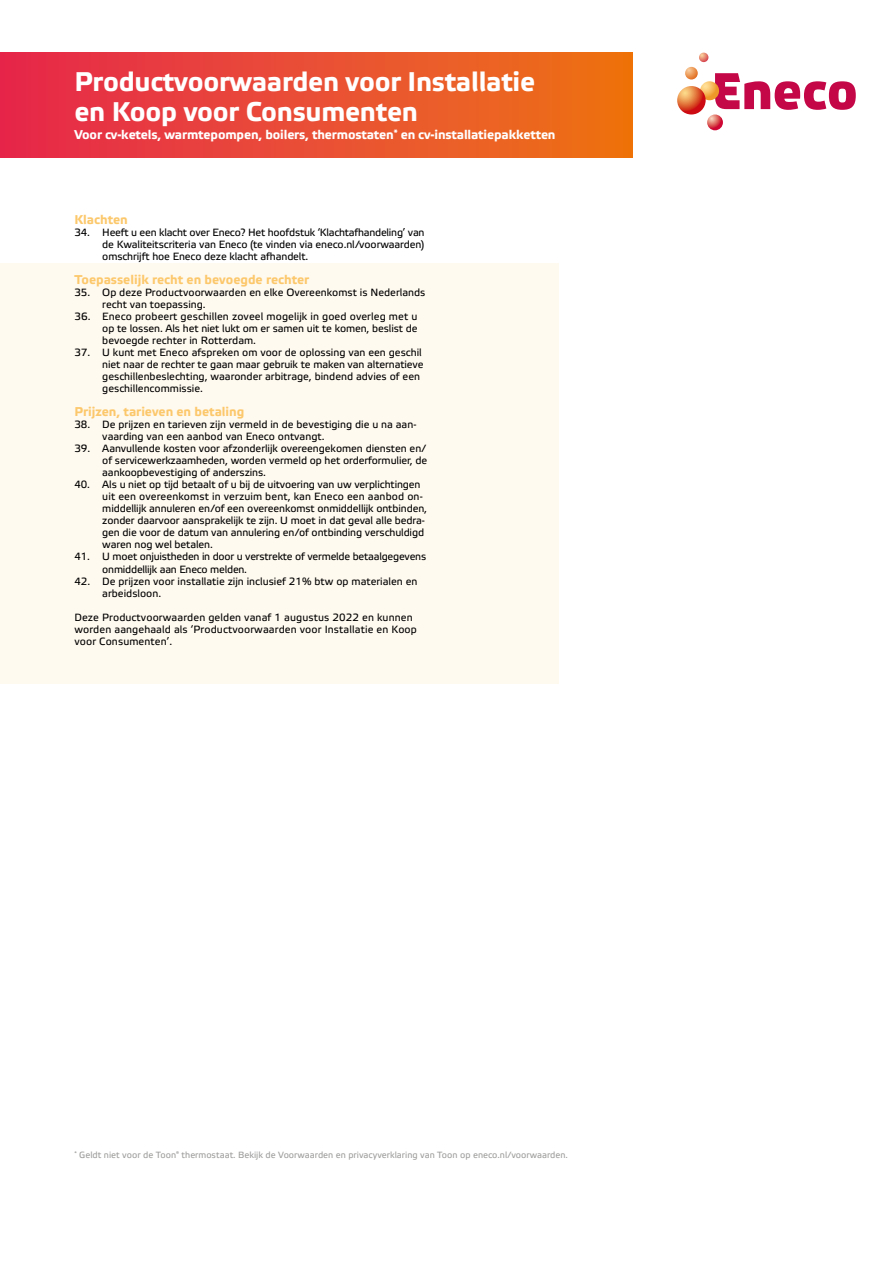
<style>
.page{position:relative;width:893px;height:1263px;background:#fff}
.page>*{position:absolute;margin:0;border:0;box-sizing:border-box;transform-origin:0 0}
.t1{font:700 27px/30px "Etelka Text Pro";letter-spacing:-.01em;color:#fff}
.t2{font:700 12.75px "Etelka Text Pro";letter-spacing:-.01em;color:#fff}
.t3{font:700 12.75px "Etelka Text Pro";color:#fcc86c}
.t4{font:10.5px/12px "Etelka Text Pro";letter-spacing:-.005em;color:#000}
.t5{font:9px "Etelka Text Pro";color:#9d9d9c}
</style>
<div class="page">
<div style="left:0;top:263px;width:558px;height:421px;background:#fffaf0"></div>
<div style="left:0;top:53px;width:632px;height:105px;background:linear-gradient(to right,#e6284f,#ed7414)"></div>
<svg style="left:715px;top:73px;width:141px;height:37px"></svg>
<svg style="left:700px;top:81px;width:19px;height:19px"></svg>
<svg style="left:677px;top:86px;width:29px;height:29px"></svg>
<svg style="left:707px;top:115px;width:16px;height:15px"></svg>
<svg style="left:685px;top:53px;width:23px;height:27px"></svg>
<h1 class="t1" style="left:74px;top:68px;width:462px">Productvoorwaarden voor Installatie en Koop voor Consumenten</h1>
<p class="t2" style="left:74px;top:128px;width:483px">Voor cv-ketels, warmtepompen, boilers, thermostaten<sup>*</sup> en cv-installatiepakketten</p>
<p class="t3" style="left:74px;top:213px;width:55px">Klachten</p>
<p class="t4" style="left:102px;top:227px;width:324px;text-align:justify;text-indent:-28px">34. Heeft u een klacht over Eneco? Het hoofdstuk ‘Klachtafhandeling’ van de Kwaliteitscriteria van Eneco (te vinden via eneco.nl/voorwaarden) omschrijft hoe Eneco deze klacht afhandelt.</p>
<p class="t3" style="left:74px;top:273px;width:236px">Toepasselijk recht en bevoegde rechter</p>
<p class="t4" style="left:102px;top:287px;width:325px;text-indent:-28px">35. Op deze Productvoorwaarden en elke Overeenkomst is Nederlands recht van toepassing.</p>
<p class="t4" style="left:102px;top:311px;width:317px;text-align:justify;text-indent:-28px">36. Eneco probeert geschillen zoveel mogelijk in goed overleg met u op te lossen. Als het niet lukt om er samen uit te komen, beslist de bevoegde rechter in Rotterdam.</p>
<p class="t4" style="left:102px;top:347px;width:323px;text-indent:-28px">37. U kunt met Eneco afspreken om voor de oplossing van een geschil niet naar de rechter te gaan maar gebruik te maken van alternatieve geschillenbeslechting, waaronder arbitrage, bindend advies of een geschillencommissie.</p>
<p class="t3" style="left:74px;top:405px;width:172px">Prijzen, tarieven en betaling</p>
<p class="t4" style="left:102px;top:419px;width:316px;text-indent:-28px">38. De prijzen en tarieven zijn vermeld in de bevestiging die u na aan&shy;vaarding van een aanbod van Eneco ontvangt.</p>
<p class="t4" style="left:102px;top:443px;width:326px;text-indent:-28px">39. Aanvullende kosten voor afzonderlijk overeengekomen diensten en/ of servicewerkzaamheden, worden vermeld op het orderformulier, de aankoopbevestiging of anderszins.</p>
<p class="t4" style="left:102px;top:479px;width:326px;text-indent:-28px">40. Als u niet op tijd betaalt of u bij de uitvoering van uw verplichtingen uit een overeenkomst in verzuim bent, kan Eneco een aanbod on&shy;middellijk annuleren en/of een overeenkomst onmiddellijk ontbinden, zonder daarvoor aansprakelijk te zijn. U moet in dat geval alle bedra&shy;gen die voor de datum van annulering en/of ontbinding verschuldigd waren nog wel betalen.</p>
<p class="t4" style="left:102px;top:551px;width:325px;text-indent:-28px">41. U moet onjuistheden in door u verstrekte of vermelde betaalgegevens onmiddellijk aan Eneco melden.</p>
<p class="t4" style="left:102px;top:575px;width:317px;text-indent:-28px">42. De prijzen voor installatie zijn inclusief 21% btw op materialen en arbeidsloon.</p>
<p class="t4" style="left:74px;top:611px;width:344px">Deze Productvoorwaarden gelden vanaf 1 augustus 2022 en kunnen worden aangehaald als ‘Productvoorwaarden voor Installatie en Koop voor Consumenten’.</p>
<p class="t5" style="left:74px;top:1150px;width:495px"><sup>*</sup> Geldt niet voor de Toon<sup>®</sup> thermostaat. Bekijk de Voorwaarden en privacyverklaring van Toon op eneco.nl/voorwaarden.</p>
</div>
